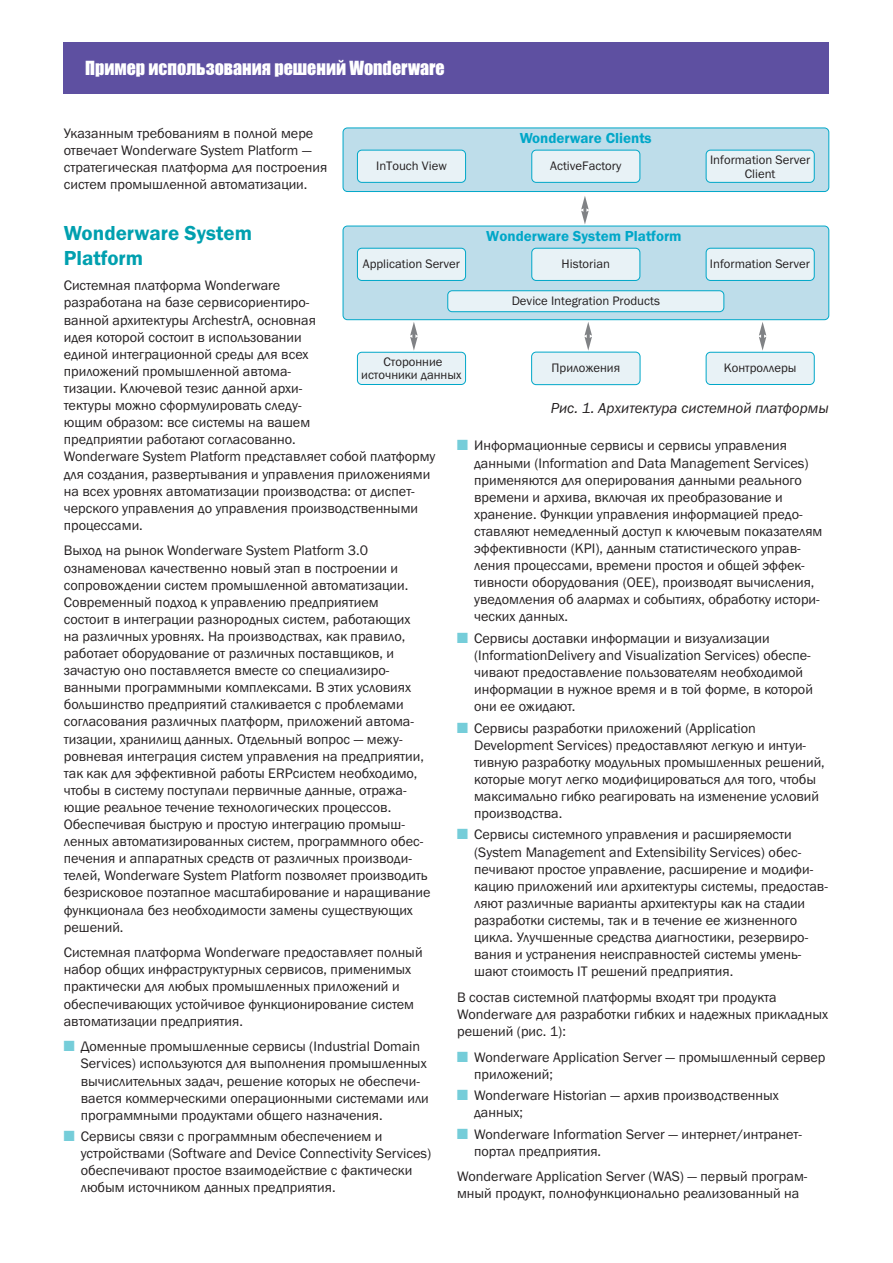
<style>
.page{position:relative;width:893px;height:1263px;background:#fff}
.page>*{position:absolute;margin:0;border:0;box-sizing:border-box;transform-origin:0 0}
.t1{font:600 21px/25.2px "Franklin Gothic";color:#00a0af}
.t2{font:18px "Impact";color:#fff}
.t3{font:600 15px "Franklin Gothic";color:#00a7c8}
.t4{font:italic 15px "Franklin Gothic";color:#231f20}
.t5{font:14.25px/17.1px "Franklin Gothic";color:#231f20}
.t6{font:12.75px/13.5px "Franklin Gothic";color:#231f20;text-align:center}
.s1{font-family:"Monotype Sorts";color:#75cdd9}
</style>
<div class="page">
<div style="left:64px;top:43px;width:765px;height:51px;background:#5e50a1"></div>
<div style="left:343px;top:128px;width:486px;height:64px;background:#beddea;border-radius:4px"></div>
<div style="left:343px;top:128px;width:486px;height:64px;border:1px solid #00a7c8;border-radius:4px"></div>
<div style="left:706px;top:150px;width:108px;height:32px;background:#e8f2f6;border-radius:4px"></div>
<div style="left:706px;top:150px;width:109px;height:33px;border:1px solid #00a7c8;border-radius:4px"></div>
<div style="left:532px;top:150px;width:108px;height:32px;background:#e8f2f6;border-radius:4px"></div>
<div style="left:531px;top:150px;width:109px;height:33px;border:1px solid #00a7c8;border-radius:4px"></div>
<div style="left:357px;top:150px;width:109px;height:32px;background:#e8f2f6;border-radius:4px"></div>
<div style="left:357px;top:150px;width:109px;height:33px;border:1px solid #00a7c8;border-radius:4px"></div>
<div style="left:343px;top:226px;width:486px;height:94px;background:#beddea;border-radius:4px"></div>
<div style="left:343px;top:226px;width:486px;height:94px;border:1px solid #00a7c8;border-radius:4px"></div>
<div style="left:706px;top:248px;width:108px;height:32px;background:#e8f2f6;border-radius:4px"></div>
<div style="left:706px;top:248px;width:109px;height:33px;border:1px solid #00a7c8;border-radius:4px"></div>
<div style="left:532px;top:248px;width:108px;height:32px;background:#e8f2f6;border-radius:4px"></div>
<div style="left:531px;top:248px;width:109px;height:33px;border:1px solid #00a7c8;border-radius:4px"></div>
<div style="left:448px;top:291px;width:276px;height:21px;background:#e8f2f6;border-radius:4px"></div>
<div style="left:447px;top:290px;width:277px;height:22px;border:1px solid #00a7c8;border-radius:4px"></div>
<div style="left:357px;top:248px;width:109px;height:32px;background:#e8f2f6;border-radius:4px"></div>
<div style="left:357px;top:248px;width:109px;height:33px;border:1px solid #00a7c8;border-radius:4px"></div>
<div style="left:357px;top:352px;width:109px;height:32px;background:#e8f2f6;border-radius:4px"></div>
<div style="left:357px;top:352px;width:109px;height:33px;border:1px solid #00a7c8;border-radius:4px"></div>
<div style="left:532px;top:352px;width:108px;height:33px;background:#e8f2f6;border-radius:5px"></div>
<div style="left:531px;top:352px;width:109px;height:33px;border:1px solid #00a7c8;border-radius:5px"></div>
<div style="left:706px;top:352px;width:108px;height:32px;background:#e8f2f6;border-radius:4px"></div>
<div style="left:706px;top:352px;width:109px;height:33px;border:1px solid #00a7c8;border-radius:4px"></div>
<svg style="left:581px;top:196px;width:8px;height:28px"></svg>
<svg style="left:410px;top:322px;width:8px;height:29px"></svg>
<svg style="left:584px;top:322px;width:8px;height:29px"></svg>
<svg style="left:759px;top:322px;width:7px;height:29px"></svg>
<p class="t2" style="left:85px;top:62px;width:361px">Пример использования решений Wonderware</p>
<p class="t5" style="left:64px;top:125px;width:265px">Указанным требованиям в полной мере отвечает Wonderware System Platform — стратегическая платформа для построения систем промышленной автоматизации.</p>
<h1 class="t1" style="left:64px;top:222px;width:190px">Wonderware System<br>Platform</h1>
<p class="t5" style="left:64px;top:278px;width:373px">Системная платформа Wonderware<br>разработана на базе сервисориентиро-<br>ванной архитектуры ArchestrA, основная<br>идея которой состоит в использовании<br>единой интеграционной среды для всех<br>приложений промышленной автома-<br>тизации. Ключевой тезис данной архи-<br>тектуры можно сформулировать следу-<br>ющим образом: все системы на вашем<br>предприятии работают согласованно.<br>Wonderware System Platform представляет собой платформу для создания, развертывания и управления приложениями на всех уровнях автоматизации производства: от диспет&shy;черского управления до управления производственными процессами.</p>
<p class="t5" style="left:64px;top:543px;width:368px">Выход на рынок Wonderware System Platform 3.0 ознаменовал качественно новый этап в построении и сопровождении систем промышленной автоматизации.<br>Современный подход к управлению предприятием<br>состоит в интеграции разнородных систем, работающих<br>на различных уровнях. На производствах, как правило, работает оборудование от различных поставщиков, и зачастую оно поставляется вместе со специализиро&shy;ванными программными комплексами. В этих условиях большинство предприятий сталкивается с проблемами согласования различных платформ, приложений автома&shy;тизации, хранилищ данных. Отдельный вопрос — межу&shy;ровневая интеграция систем управления на предприятии, так как для эффективной работы ERPсистем необходимо, чтобы в систему поступали первичные данные, отража&shy;ющие реальное течение технологических процессов.<br>Обеспечивая быструю и простую интеграцию промыш&shy;ленных автоматизированных систем, программного обес&shy;печения и аппаратных средств от различных производи&shy;телей, Wonderware System Platform позволяет производить безрисковое поэтапное масштабирование и наращивание функционала без необходимости замены существующих решений.</p>
<p class="t5" style="left:64px;top:945px;width:360px">Системная платформа Wonderware предоставляет полный набор общих инфраструктурных сервисов, применимых практически для любых промышленных приложений и обеспечивающих устойчивое функционирование систем автоматизации предприятия.</p>
<p class="t5" style="left:81px;top:1039px;width:350px;text-indent:-17px"><span class="s1">■</span> Доменные промышленные сервисы (Industrial Domain Services) используются для выполнения промышленных вычислительных задач, решение которых не обеспечи&shy;вается коммерческими операционными системами или программными продуктами общего назначения.</p>
<p class="t5" style="left:81px;top:1129px;width:352px;text-indent:-17px"><span class="s1">■</span> Сервисы связи с программным обеспечением и устройствами (Software and Device Connectivity Services) обеспечивают простое взаимодействие с фактически любым источником данных предприятия.</p>
<p class="t3" style="left:520px;top:132px;width:133px">Wonderware Clients</p>
<p class="t6" style="left:710px;top:154px;width:102px">Information Server<br>Client</p>
<p class="t6" style="left:376px;top:160px;width:72px">InTouch View</p>
<p class="t6" style="left:550px;top:160px;width:73px">ActiveFactory</p>
<p class="t3" style="left:486px;top:230px;width:197px">Wonderware System Platform</p>
<p class="t6" style="left:562px;top:258px;width:50px">Historian</p>
<p class="t6" style="left:710px;top:258px;width:102px">Information Server</p>
<p class="t6" style="left:512px;top:295px;width:150px">Device Integration Products</p>
<p class="t6" style="left:363px;top:258px;width:99px">Application Server</p>
<p class="t6" style="left:361px;top:356px;width:102px">Сторонние источники данных</p>
<p class="t6" style="left:551px;top:362px;width:70px">Приложения</p>
<p class="t6" style="left:724px;top:362px;width:74px">Контроллеры</p>
<p class="t4" style="left:551px;top:399px;width:280px">Рис. 1. Архитектура системной платформы</p>
<p class="t5" style="left:474px;top:438px;width:350px;text-indent:-17px"><span class="s1">■</span> Информационные сервисы и сервисы управления данными (Information and Data Management Services) применяются для оперирования данными реального времени и архива, включая их преобразование и хранение. Функции управления информацией предо&shy;ставляют немедленный доступ к ключевым показателям эффективности (KPI), данным статистического управ&shy;ления процессами, времени простоя и общей эффек&shy;тивности оборудования (OEE), производят вычисления, уведомления об алармах и событиях, обработку истори&shy;ческих данных.</p>
<p class="t5" style="left:474px;top:631px;width:340px;text-indent:-17px"><span class="s1">■</span> Сервисы доставки информации и визуализации (InformationDelivery and Visualization Services) обеспе&shy;чивают предоставление пользователям необходимой информации в нужное время и в той форме, в которой они ее ожидают.</p>
<p class="t5" style="left:474px;top:720px;width:352px;text-indent:-17px"><span class="s1">■</span> Сервисы разработки приложений (Application Development Services) предоставляют легкую и интуи&shy;тивную разработку модульных промышленных решений, которые могут легко модифицироваться для того, чтобы максимально гибко реагировать на изменение условий производства.</p>
<p class="t5" style="left:474px;top:827px;width:355px;text-indent:-17px"><span class="s1">■</span> Сервисы системного управления и расширяемости (System Management and Extensibility Services) обес&shy;печивают простое управление, расширение и модифи&shy;кацию приложений или архитектуры системы, предостав&shy;ляют различные варианты архитектуры как на стадии разработки системы, так и в течение ее жизненного цикла. Улучшенные средства диагностики, резервиро&shy;вания и устранения неисправностей системы умень&shy;шают стоимость IT решений предприятия.</p>
<p class="t5" style="left:457px;top:990px;width:372px">В состав системной платформы входят три продукта<br>Wonderware для разработки гибких и надежных прикладных решений (рис. 1):</p>
<p class="t5" style="left:474px;top:1049px;width:353px;text-indent:-17px"><span class="s1">■</span> Wonderware Application Server — промышленный сервер приложений;</p>
<p class="t5" style="left:474px;top:1088px;width:306px;text-indent:-17px"><span class="s1">■</span> Wonderware Historian — архив производственных данных;</p>
<p class="t5" style="left:474px;top:1126px;width:329px;text-indent:-17px"><span class="s1">■</span> Wonderware Information Server — интернет/интранет&shy;портал предприятия.</p>
<p class="t5" style="left:457px;top:1169px;width:352px">Wonderware Application Server (WAS) — первый програм&shy;мный продукт, полнофункционально реализованный на</p>
</div>
